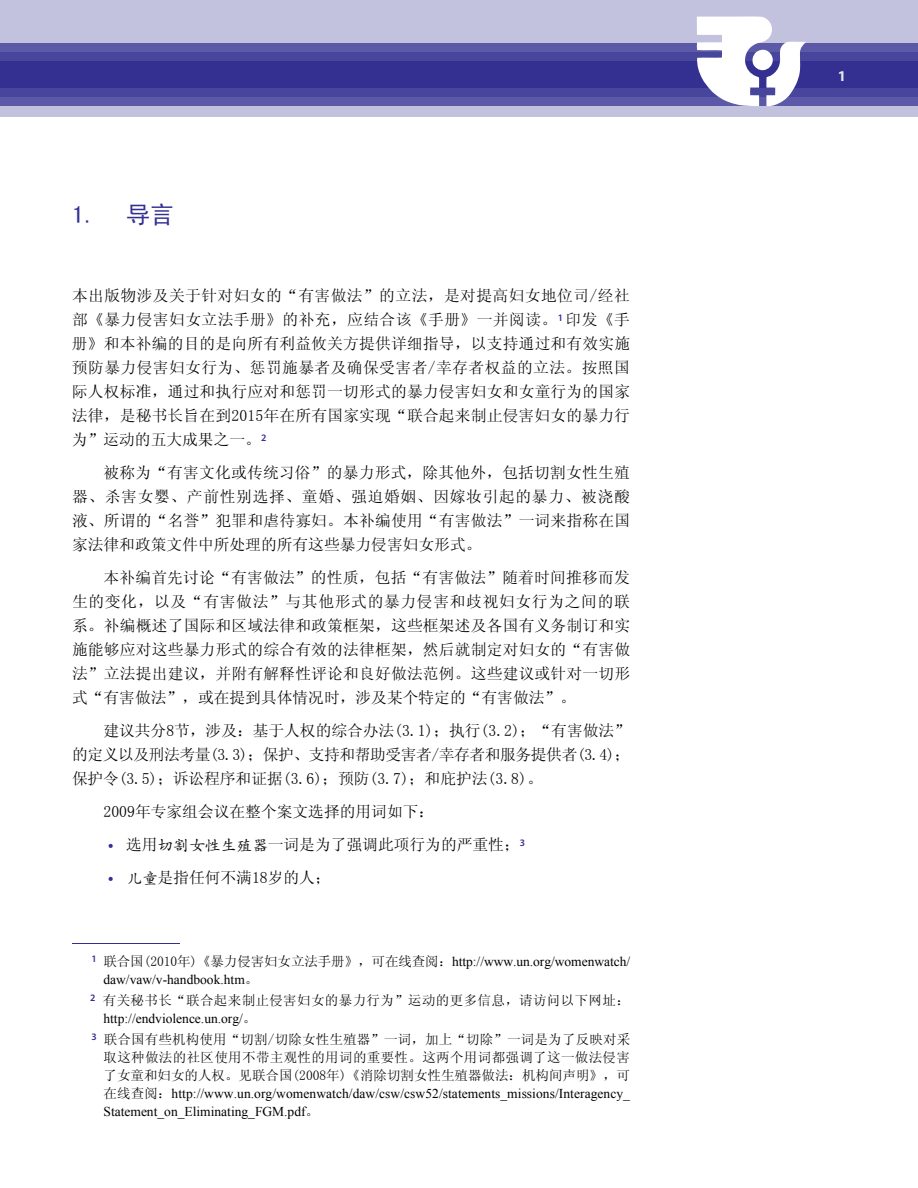
<style>
.page{position:relative;width:918px;height:1188px;background:#fff}
.page>*{position:absolute;margin:0;border:0;box-sizing:border-box;transform-origin:0 0}
.t1{font:24px "Sim Hei";color:#333092}
.t2{font:15.75px/24px "Sim Sun";color:#000;text-align:justify}
.t3{font:700 15px "Myriad Pro";color:#e6e7e8}
.t4{font:13.5px/18px "Sim Sun";color:#000;text-align:justify}
.t5{font:13.5px/18px "Times New Roman";color:#000}
.t6{font:13.5px "Sim Sun";letter-spacing:.03em;color:#000}
.s1{font-family:"Myriad Pro";font-weight:700;color:#333092}
.s2{font-family:"ST Kaiti"}
.s3{font-family:"Times New Roman"}
.s4{font-family:"Sim Sun"}
</style>
<div class="page">
<div style="left:0;top:0;width:918px;height:117px;background:#c2c1de"></div>
<div style="left:0;top:43px;width:918px;height:63px;background:#5c5aa8"></div>
<div style="left:0;top:52px;width:918px;height:45px;background:#48459d"></div>
<div style="left:0;top:61px;width:918px;height:27px;background:#333092"></div>
<svg style="left:697px;top:16px;width:109px;height:90px"></svg>
<hr style="left:72px;top:943px;width:108px;height:1px;background:#333092">
<h1 class="t1" style="left:72px;top:203px;width:103px">1. 导言</h1>
<p class="t2" style="left:72px;top:284px;width:560px">本出版物涉及关于针对妇女的“有害做法”的立法，是对提高妇女地位司/经社部《暴力侵害妇女立法手册》的补充，应结合该《手册》一并阅读。<sup>1</sup> 印发《手册》和本补编的目的是向所有利益攸关方提供详细指导，以支持通过和有效实施预防暴力侵害妇女行为、惩罚施暴者及确保受害者/幸存者权益的立法。按照国际人权标准，通过和执行应对和惩罚一切形式的暴力侵害妇女和女童行为的国家法律，是秘书长旨在到2015年在所有国家实现“联合起来制止侵害妇女的暴力行为”运动的五大成果之一。<sup>2</sup></p>
<p class="t2" style="left:72px;top:461px;width:560px;text-indent:32px">被称为“有害文化或传统习俗”的暴力形式，除其他外，包括切割女性生殖器、杀害女婴、产前性别选择、童婚、强迫婚姻、因嫁妆引起的暴力、被浇酸液、所谓的“名誉”犯罪和虐待寡妇。本补编使用“有害做法”一词来指称在国家法律和政策文件中所处理的所有这些暴力侵害妇女形式。</p>
<p class="t2" style="left:72px;top:566px;width:560px;text-indent:32px">本补编首先讨论“有害做法”的性质，包括“有害做法”随着时间推移而发生的变化，以及“有害做法”与其他形式的暴力侵害和歧视妇女行为之间的联系。补编概述了国际和区域法律和政策框架，这些框架述及各国有义务制订和实施能够应对这些暴力形式的综合有效的法律框架，然后就制定对妇女的“有害做法”立法提出建议，并附有解释性评论和良好做法范例。这些建议或针对一切形式“有害做法”，或在提到具体情况时，涉及某个特定的“有害做法”。</p>
<p class="t2" style="left:72px;top:719px;width:560px;text-indent:32px">建议共分8节，涉及：基于人权的综合办法(3.1)；执行(3.2)；“有害做法”的定义以及刑法考量(3.3)；保护、支持和帮助受害者/幸存者和服务提供者(3.4)；保护令(3.5)；诉讼程序和证据(3.6)；预防(3.7)；和庇护法(3.8)。</p>
<p class="t2" style="left:104px;top:800px;width:332px">2009年专家组会议在整个案文选择的用词如下：</p>
<p class="t2" style="left:108px;top:833px;width:419px"><span class="s1">•</span> 选用<span class="s2">切割女性生殖器</span>一词是为了强调此项行为的严重性；<sup>3</sup></p>
<p class="t2" style="left:108px;top:866px;width:224px"><span class="s1">•</span> <span class="s2">儿童</span>是指任何不满18岁的人；</p>
<p class="t4" style="left:92px;top:952px;width:540px"><sup>1</sup> 联合国(2010年)《暴力侵害妇女立法手册》，可在线查阅：<span class="s3">http://www.un.org/womenwatch/</span></p>
<p class="t5" style="left:104px;top:970px;width:156px">daw/vaw/v-handbook.htm<span class="s4">。</span></p>
<p class="t6" style="left:90px;top:993px;width:541px"><sup>2</sup> 有关秘书长“联合起来制止侵害妇女的暴力行为”运动的更多信息，请访问以下网址：</p>
<p class="t5" style="left:103px;top:1009px;width:154px">http://endviolence.un.org/<span class="s4">。</span></p>
<p class="t4" style="left:104px;top:1030px;width:528px;text-indent:-12px"><sup>3</sup> 联合国有些机构使用“切割/切除女性生殖器”一词，加上“切除”一词是为了反映对采取这种做法的社区使用不带主观性的用词的重要性。这两个用词都强调了这一做法侵害了女童和妇女的人权。见联合国(2008年)《消除切割女性生殖器做法：机构间声明》，可</p>
<p class="t5" style="left:104px;top:1084px;width:528px"><span class="s4">在线查阅：</span>http://www.un.org/womenwatch/daw/csw/csw52/statements_missions/Interagency_<br>Statement_on_Eliminating_FGM.pdf<span class="s4">。</span></p>
<p class="t3" style="left:838px;top:66px;width:10px">1</p>
</div>
